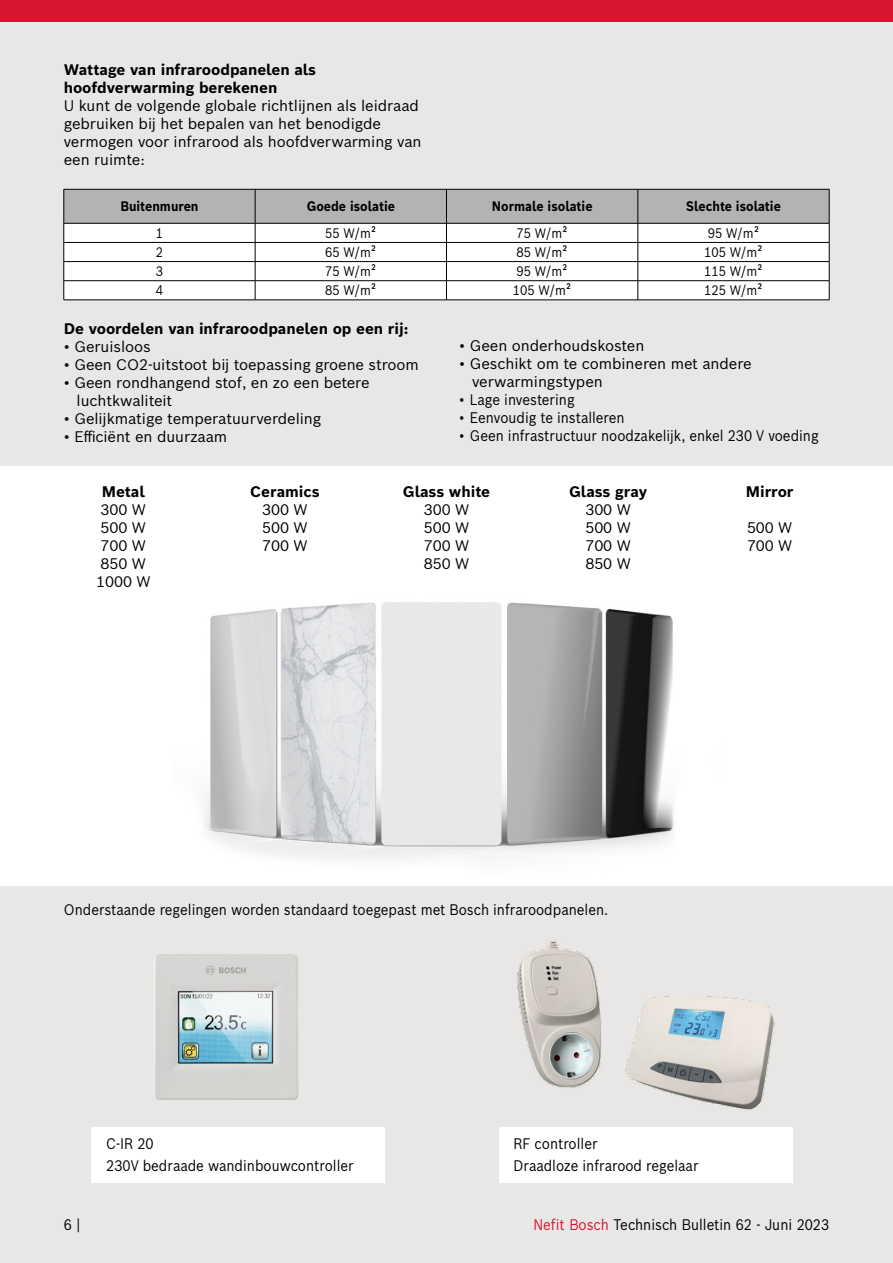
<style>
.page{position:relative;width:893px;height:1263px;background:#fff}
.page>*{position:absolute;margin:0;border:0;box-sizing:border-box;transform-origin:0 0}
.t1{font:15px/18px "Bosch Sans";letter-spacing:-.005em;color:#000}
.t2{font:15px/22.2px "Bosch Sans";letter-spacing:-.005em;color:#000;scale:.9 1}
.t3{font:700 15px/18px "Bosch Sans";letter-spacing:-.005em;color:#000}
.t4{font:13.5px "Bosch Sans";color:#000;scale:.9 1}
.t5{font:700 13.5px "Bosch Sans";color:#000;scale:.9 1}
.s1{color:#d7162f}
</style>
<div class="page">
<div style="left:0;top:887px;width:893px;height:376px;background:#e9e7e6"></div>
<img style="left:205px;top:602px;width:469px;height:257px">
<div style="left:0;top:13px;width:893px;height:453px;background:#e9e7e6"></div>
<div style="left:0;top:0;width:893px;height:21px;background:#d7162f"></div>
<svg style="left:64px;top:189px;width:766px;height:111px;background:#dadada"></svg>
<hr style="left:64px;top:300px;width:191px;height:1px;background:#000">
<hr style="left:255px;top:300px;width:191px;height:1px;background:#000">
<hr style="left:446px;top:300px;width:192px;height:1px;background:#000">
<hr style="left:638px;top:300px;width:191px;height:1px;background:#000">
<img style="left:517px;top:940px;width:258px;height:170px">
<div style="left:499px;top:1127px;width:293px;height:56px;background:#fff"></div>
<div style="left:91px;top:1127px;width:294px;height:56px;background:#fff"></div>
<img style="left:154px;top:954px;width:145px;height:146px">
<p class="t3" style="left:64px;top:60px;width:254px">Wattage van infraroodpanelen als hoofdverwarming berekenen</p>
<p class="t1" style="left:64px;top:96px;width:359px">U kunt de volgende globale richtlijnen als leidraad gebruiken bij het bepalen van het benodigde vermogen voor infrarood als hoofdverwarming van een ruimte:</p>
<p class="t5" style="left:120px;top:197px;width:88px">Buitenmuren</p>
<p class="t5" style="left:307px;top:197px;width:100px">Goede isolatie</p>
<p class="t5" style="left:492px;top:197px;width:113px">Normale isolatie</p>
<p class="t5" style="left:686px;top:197px;width:107px">Slechte isolatie</p>
<p class="t4" style="left:156px;top:223px;width:10px">1</p>
<p class="t4" style="left:325px;top:223px;width:58px">55 W/m²</p>
<p class="t4" style="left:517px;top:223px;width:58px">75 W/m²</p>
<p class="t4" style="left:708px;top:223px;width:58px">95 W/m²</p>
<p class="t4" style="left:156px;top:242px;width:10px">2</p>
<p class="t4" style="left:325px;top:242px;width:58px">65 W/m²</p>
<p class="t4" style="left:517px;top:242px;width:58px">85 W/m²</p>
<p class="t4" style="left:704px;top:242px;width:67px">105 W/m²</p>
<p class="t4" style="left:156px;top:261px;width:10px">3</p>
<p class="t4" style="left:325px;top:261px;width:58px">75 W/m²</p>
<p class="t4" style="left:517px;top:261px;width:58px">95 W/m²</p>
<p class="t4" style="left:704px;top:261px;width:67px">115 W/m²</p>
<p class="t4" style="left:156px;top:280px;width:10px">4</p>
<p class="t4" style="left:325px;top:280px;width:58px">85 W/m²</p>
<p class="t4" style="left:513px;top:280px;width:67px">105 W/m²</p>
<p class="t4" style="left:704px;top:280px;width:67px">125 W/m²</p>
<p class="t3" style="left:64px;top:319px;width:346px">De voordelen van infraroodpanelen op een rij:</p>
<p class="t1" style="left:64px;top:336px;width:89px">• Geruisloos</p>
<p class="t1" style="left:64px;top:354px;width:357px">• Geen CO2-uitstoot bij toepassing groene stroom</p>
<p class="t1" style="left:77px;top:372px;width:295px;text-indent:-13px">• Geen rondhangend stof, en zo een betere luchtkwaliteit</p>
<p class="t1" style="left:64px;top:408px;width:259px">• Gelijkmatige temperatuurverdeling</p>
<p class="t1" style="left:64px;top:426px;width:165px">• Efficiënt en duurzaam</p>
<p class="t1" style="left:459px;top:335px;width:187px">• Geen onderhoudskosten</p>
<p class="t1" style="left:472px;top:353px;width:281px;text-indent:-13px">• Geschikt om te combineren met andere verwarmingstypen</p>
<p class="t2" style="left:459px;top:387px;width:130px">• Lage investering</p>
<p class="t2" style="left:459px;top:405px;width:185px">• Eenvoudig te installeren</p>
<p class="t2" style="left:459px;top:423px;width:401px">• Geen infrastructuur noodzakelijk, enkel 230 V voeding</p>
<p class="t3" style="left:102px;top:482px;width:45px">Metal</p>
<p class="t1" style="left:96px;top:499px;width:56px">300 W<br>500 W<br>700 W<br>850 W<br>1000 W</p>
<p class="t3" style="left:250px;top:482px;width:71px">Ceramics</p>
<p class="t1" style="left:262px;top:499px;width:47px;text-align:justify">300 W 500 W 700 W</p>
<p class="t3" style="left:403px;top:482px;width:89px">Glass white</p>
<p class="t1" style="left:424px;top:499px;width:47px;text-align:justify">300 W 500 W 700 W 850 W</p>
<p class="t3" style="left:569px;top:482px;width:79px">Glass gray</p>
<p class="t1" style="left:585px;top:499px;width:47px;text-align:justify">300 W 500 W 700 W 850 W</p>
<p class="t3" style="left:746px;top:482px;width:49px">Mirror</p>
<p class="t1" style="left:747px;top:517px;width:47px">500 W<br>700 W</p>
<p class="t2" style="left:64px;top:898px;width:606px">Onderstaande regelingen worden standaard toegepast met Bosch infraroodpanelen.</p>
<p class="t2" style="left:106px;top:1131px;width:276px">C-IR 20<br>230V bedraade wandinbouwcontroller</p>
<p class="t2" style="left:513px;top:1131px;width:207px">RF controller<br>Draadloze infrarood regelaar</p>
<p class="t2" style="left:64px;top:1212px;width:20px">6 |</p>
<p class="t2" style="left:533px;top:1212px;width:330px"><span class="s1">Nefit Bosch</span> Technisch Bulletin 62 - Juni 2023</p>
</div>
